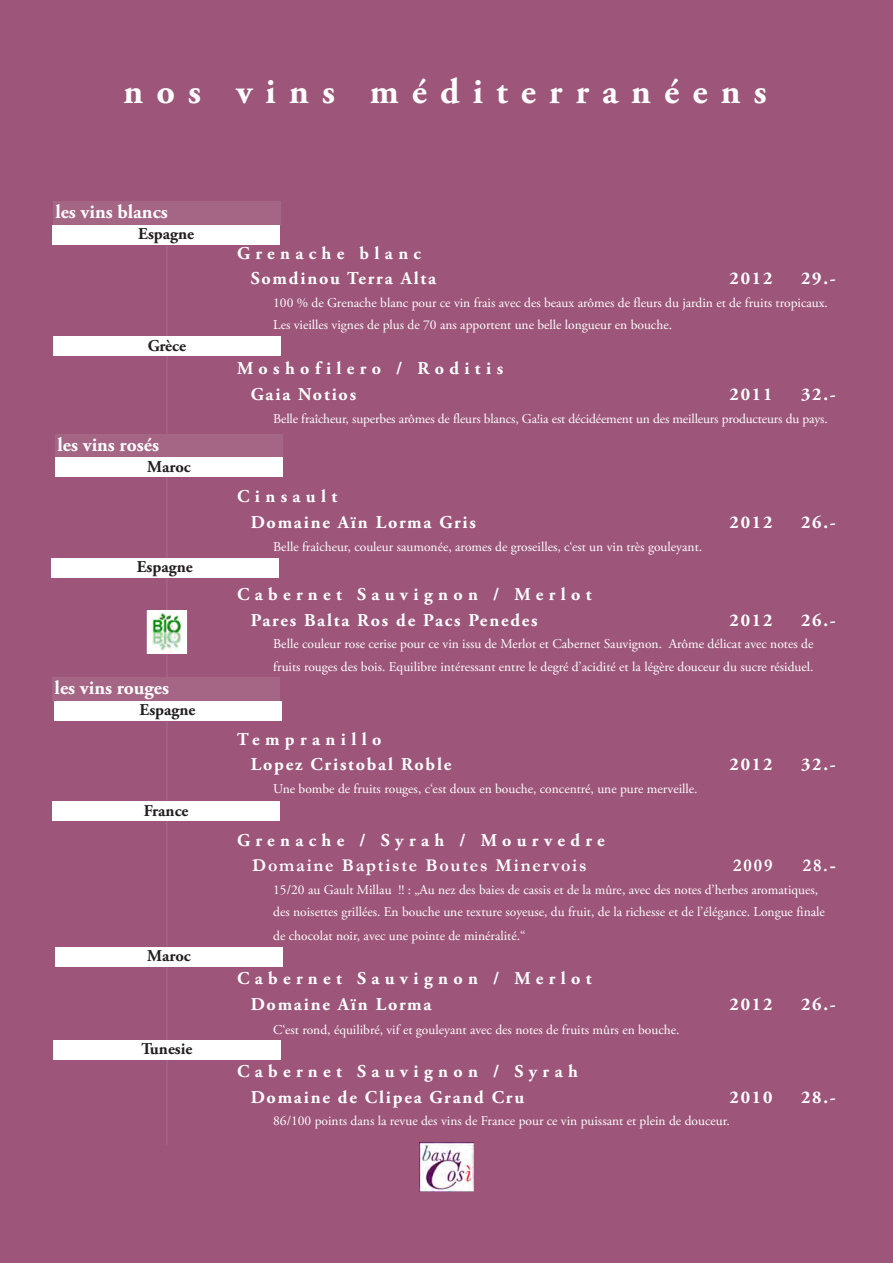
<style>
.page{position:relative;width:893px;height:1263px;background:#9d5679}
.page>*{position:absolute;margin:0;border:0;box-sizing:border-box;transform-origin:0 0}
.t1{font:700 36px "Adobe Garamond Pro";letter-spacing:.365em;color:#fff}
.t2{font:700 19.5px "Adobe Garamond Pro";color:#fff}
.t3{font:700 18px "Adobe Garamond Pro";letter-spacing:.1em;color:#fff}
.t4{font:700 18px "Adobe Garamond Pro";letter-spacing:.3em;color:#fff}
.t5{font:700 18px "Garamond";letter-spacing:.1em;color:#fff}
.t6{font:700 16.5px "Adobe Garamond Pro";color:#231f20}
.t7{font:13.5px/22.5px "Adobe Garamond Pro";color:#fff}
</style>
<div class="page">
<img style="left:420px;top:1143px;width:53px;height:48px">
<hr style="left:166px;top:211px;width:2px;height:933px;background:#a56584">
<div style="left:53px;top:202px;width:228px;height:23px;background:#a56584"></div>
<div style="left:55px;top:434px;width:228px;height:23px;background:#a56584"></div>
<div style="left:52px;top:678px;width:228px;height:23px;background:#a56584"></div>
<div style="left:52px;top:225px;width:228px;height:19px;background:#fff"></div>
<div style="left:53px;top:337px;width:228px;height:19px;background:#fff"></div>
<div style="left:55px;top:457px;width:228px;height:19px;background:#fff"></div>
<div style="left:55px;top:947px;width:228px;height:19px;background:#fff"></div>
<div style="left:51px;top:558px;width:227px;height:19px;background:#fff"></div>
<div style="left:54px;top:701px;width:227px;height:19px;background:#fff"></div>
<div style="left:52px;top:802px;width:228px;height:19px;background:#fff"></div>
<div style="left:53px;top:1040px;width:228px;height:19px;background:#fff"></div>
<img style="left:149px;top:613px;width:36px;height:39px">
<div style="left:147px;top:611px;width:40px;height:43px;border:1px solid #fff"></div>
<p class="t1" style="left:124px;top:71px;width:644px">nos vins méditerranéens</p>
<p class="t2" style="left:55px;top:200px;width:114px">les vins blancs</p>
<p class="t6" style="left:138px;top:224px;width:57px">Espagne</p>
<p class="t6" style="left:148px;top:336px;width:40px">Grèce</p>
<p class="t2" style="left:58px;top:433px;width:103px">les vins rosés</p>
<p class="t6" style="left:147px;top:457px;width:45px">Maroc</p>
<p class="t6" style="left:137px;top:557px;width:57px">Espagne</p>
<p class="t2" style="left:55px;top:677px;width:116px">les vins rouges</p>
<p class="t6" style="left:140px;top:700px;width:57px">Espagne</p>
<p class="t6" style="left:144px;top:801px;width:46px">France</p>
<p class="t6" style="left:147px;top:947px;width:45px">Maroc</p>
<p class="t6" style="left:141px;top:1039px;width:53px">Tunesie</p>
<p class="t4" style="left:237px;top:242px;width:185px">Grenache blanc</p>
<p class="t3" style="left:251px;top:268px;width:187px">Somdinou Terra Alta</p>
<p class="t3" style="left:730px;top:268px;width:44px">2012</p>
<p class="t3" style="left:801px;top:268px;width:36px">29.-</p>
<p class="t7" style="left:273px;top:292px;width:556px">100 % de Grenache blanc pour ce vin frais avec des beaux arômes de fleurs du jardin et de fruits tropicaux.<br>Les vieilles vignes de plus de 70 ans apportent une belle longueur en bouche.</p>
<p class="t4" style="left:237px;top:358px;width:267px">Moshofilero / Roditis</p>
<p class="t3" style="left:251px;top:384px;width:107px">Gaia Notios</p>
<p class="t3" style="left:730px;top:384px;width:44px">2011</p>
<p class="t3" style="left:801px;top:384px;width:36px">32.-</p>
<p class="t7" style="left:273px;top:408px;width:556px">Belle fraîcheur, superbes arômes de fleurs blancs, Ga!ia est décidéement un des meilleurs producteurs du pays.</p>
<p class="t4" style="left:237px;top:486px;width:102px">Cinsault</p>
<p class="t3" style="left:251px;top:512px;width:227px">Domaine Aïn Lorma Gris</p>
<p class="t3" style="left:730px;top:512px;width:44px">2012</p>
<p class="t3" style="left:801px;top:512px;width:36px">26.-</p>
<p class="t7" style="left:273px;top:536px;width:430px">Belle fraîcheur, couleur saumonée, aromes de groseilles, c‘est un vin très gouleyant.</p>
<p class="t4" style="left:237px;top:584px;width:356px">Cabernet Sauvignon / Merlot</p>
<p class="t3" style="left:251px;top:610px;width:288px">Pares Balta Ros de Pacs Penedes</p>
<p class="t3" style="left:730px;top:610px;width:44px">2012</p>
<p class="t3" style="left:801px;top:610px;width:36px">26.-</p>
<p class="t7" style="left:273px;top:633px;width:542px">Belle couleur rose cerise pour ce vin issu de Merlot et Cabernet Sauvignon. Arôme délicat avec notes de fruits rouges des bois. Equilibre intéressant entre le degré d’acidité et la légère douceur du sucre résiduel.</p>
<p class="t4" style="left:237px;top:729px;width:146px">Tempranillo</p>
<p class="t3" style="left:251px;top:754px;width:202px">Lopez Cristobal Roble</p>
<p class="t3" style="left:730px;top:754px;width:44px">2012</p>
<p class="t3" style="left:801px;top:754px;width:36px">32.-</p>
<p class="t7" style="left:273px;top:778px;width:426px">Une bombe de fruits rouges, c‘est doux en bouche, concentré, une pure merveille.</p>
<p class="t4" style="left:237px;top:829px;width:369px">Grenache / Syrah / Mourvedre</p>
<p class="t5" style="left:252px;top:855px;width:336px">Domaine Baptiste Boutes Minervois</p>
<p class="t5" style="left:733px;top:855px;width:41px">2009</p>
<p class="t5" style="left:803px;top:855px;width:34px">28.-</p>
<p class="t7" style="left:273px;top:879px;width:553px">15/20 au Gault Millau !! : „Au nez des baies de cassis et de la mûre, avec des notes d’herbes aromatiques, des noisettes grillées. En bouche une texture soyeuse, du fruit, de la richesse et de l’élégance. Longue finale</p>
<p class="t7" style="left:273px;top:925px;width:254px">de chocolat noir, avec une pointe de minéralité.“</p>
<p class="t4" style="left:237px;top:968px;width:356px">Cabernet Sauvignon / Merlot</p>
<p class="t3" style="left:251px;top:993px;width:182px">Domaine Aïn Lorma</p>
<p class="t3" style="left:730px;top:993px;width:44px">2012</p>
<p class="t3" style="left:801px;top:993px;width:36px">26.-</p>
<p class="t7" style="left:273px;top:1018px;width:408px">C‘est rond, équilibré, vif et gouleyant avec des notes de fruits mûrs en bouche.</p>
<p class="t4" style="left:237px;top:1061px;width:342px">Cabernet Sauvignon / Syrah</p>
<p class="t3" style="left:251px;top:1087px;width:275px">Domaine de Clipea Grand Cru</p>
<p class="t3" style="left:730px;top:1087px;width:44px">2010</p>
<p class="t3" style="left:801px;top:1087px;width:36px">28.-</p>
<p class="t7" style="left:273px;top:1110px;width:458px">86/100 points dans la revue des vins de France pour ce vin puissant et plein de douceur.</p>
</div>
